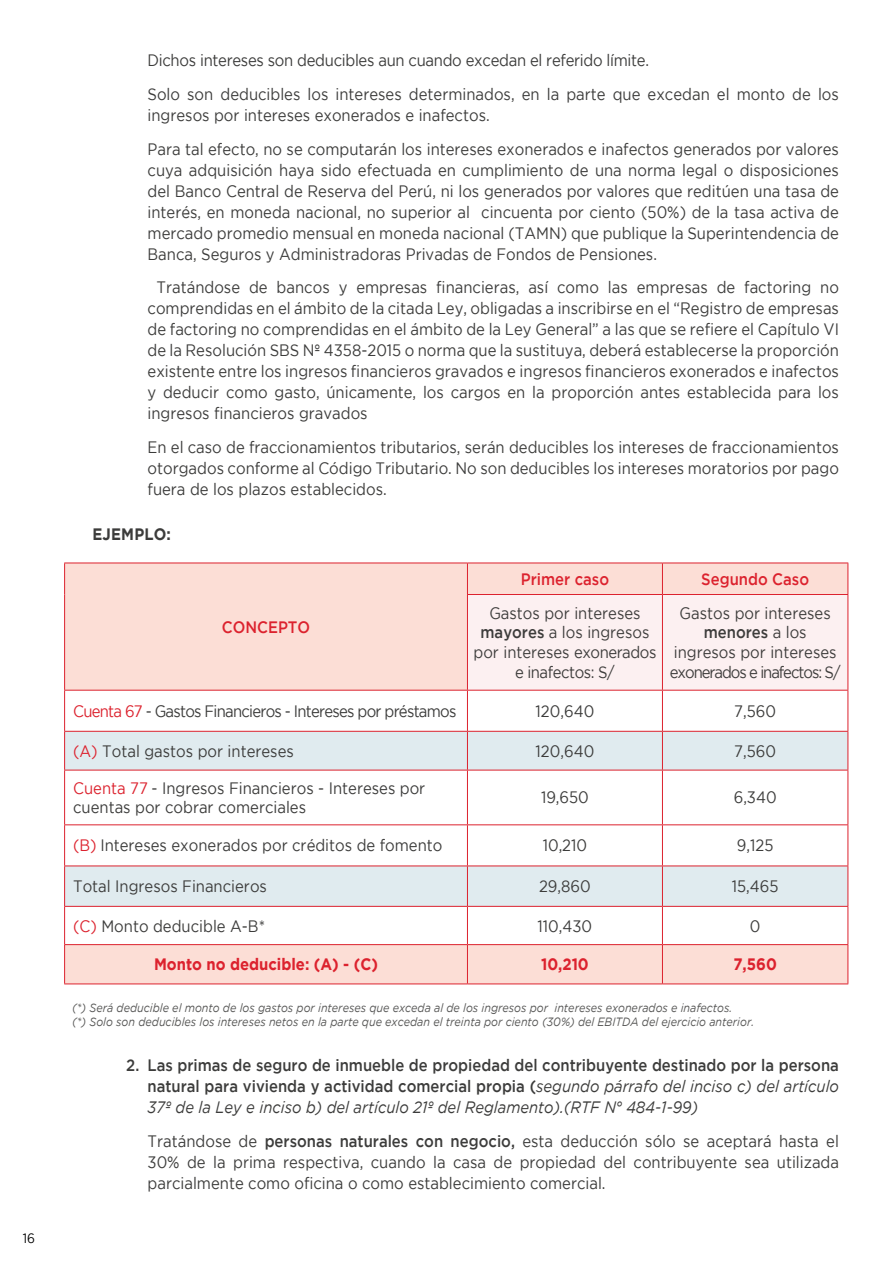
<style>
.page{position:relative;width:893px;height:1263px;background:#fff}
.page>*{position:absolute;margin:0;border:0;box-sizing:border-box;transform-origin:0 0}
.t1{font:16.5px/21px "Gotham";color:#3c3c3b;text-align:justify;scale:.9 1}
.t2{font:500 16.5px/21px "Gotham";color:#3c3c3b;text-align:justify;scale:.9 1}
.t3{font:16.5px/19.8px "Gotham";color:#3d3c3b;text-align:center;scale:.9 1}
.t4{font:16.5px "Gotham";letter-spacing:-.05em;color:#3c3c3b;scale:.9 1}
.t5{font:700 16.5px "Gotham";color:#dc222e;scale:.9 1}
.t6{font:500 16.5px "Gotham";color:#dc222e;scale:.9 1}
.t7{font:700 16.5px "Gotham";letter-spacing:.015em;color:#3c3c3b;scale:.9 1}
.t8{font:13.5px "Gotham";color:#000;scale:.9 1}
.t9{font:italic 12px/14.4px "Gotham";color:#575756;scale:.9 1}
.s1{font-weight:500}
.s2{color:#dc222e}
.s3{font-weight:400;font-style:italic}
</style>
<div class="page">
<div style="left:65px;top:564px;width:782px;height:126px;background:#fcded6"></div>
<div style="left:468px;top:595px;width:379px;height:95px;background:#fcf0f1"></div>
<div style="left:65px;top:732px;width:782px;height:38px;background:#e0ebef"></div>
<div style="left:65px;top:866px;width:782px;height:40px;background:#e0ebef"></div>
<div style="left:65px;top:945px;width:782px;height:38px;background:#fcded6"></div>
<hr style="left:64px;top:690px;width:403px;height:1px;background:#dc222e">
<hr style="left:64px;top:563px;width:403px;height:1px;background:#dc222e">
<hr style="left:64px;top:563px;width:1px;height:31px;background:#dc222e">
<hr style="left:467px;top:563px;width:195px;height:1px;background:#dc222e">
<hr style="left:467px;top:563px;width:1px;height:31px;background:#dc222e">
<hr style="left:662px;top:563px;width:186px;height:1px;background:#dc222e">
<hr style="left:662px;top:563px;width:1px;height:31px;background:#dc222e">
<hr style="left:847px;top:563px;width:1px;height:31px;background:#dc222e">
<hr style="left:64px;top:594px;width:1px;height:96px;background:#dc222e">
<hr style="left:467px;top:594px;width:195px;height:1px;background:#dc222e">
<hr style="left:467px;top:595px;width:1px;height:95px;background:#dc222e">
<hr style="left:662px;top:594px;width:186px;height:1px;background:#dc222e">
<hr style="left:662px;top:595px;width:1px;height:95px;background:#dc222e">
<hr style="left:847px;top:595px;width:1px;height:95px;background:#dc222e">
<hr style="left:64px;top:690px;width:1px;height:41px;background:#dc222e">
<hr style="left:467px;top:690px;width:195px;height:1px;background:#dc222e">
<hr style="left:467px;top:690px;width:1px;height:41px;background:#dc222e">
<hr style="left:662px;top:690px;width:186px;height:1px;background:#dc222e">
<hr style="left:662px;top:690px;width:1px;height:41px;background:#dc222e">
<hr style="left:847px;top:690px;width:1px;height:41px;background:#dc222e">
<hr style="left:64px;top:731px;width:403px;height:1px;background:#dc222e">
<hr style="left:64px;top:732px;width:1px;height:38px;background:#dc222e">
<hr style="left:467px;top:731px;width:195px;height:1px;background:#dc222e">
<hr style="left:467px;top:732px;width:1px;height:38px;background:#dc222e">
<hr style="left:662px;top:731px;width:186px;height:1px;background:#dc222e">
<hr style="left:662px;top:732px;width:1px;height:38px;background:#dc222e">
<hr style="left:847px;top:732px;width:1px;height:38px;background:#dc222e">
<hr style="left:64px;top:770px;width:403px;height:1px;background:#dc222e">
<hr style="left:64px;top:770px;width:1px;height:54px;background:#dc222e">
<hr style="left:467px;top:770px;width:195px;height:1px;background:#dc222e">
<hr style="left:467px;top:770px;width:1px;height:54px;background:#dc222e">
<hr style="left:662px;top:770px;width:186px;height:1px;background:#dc222e">
<hr style="left:662px;top:770px;width:1px;height:54px;background:#dc222e">
<hr style="left:847px;top:770px;width:1px;height:54px;background:#dc222e">
<hr style="left:64px;top:824px;width:403px;height:1px;background:#dc222e">
<hr style="left:64px;top:825px;width:1px;height:40px;background:#dc222e">
<hr style="left:467px;top:824px;width:195px;height:1px;background:#dc222e">
<hr style="left:467px;top:825px;width:1px;height:40px;background:#dc222e">
<hr style="left:662px;top:824px;width:186px;height:1px;background:#dc222e">
<hr style="left:662px;top:825px;width:1px;height:40px;background:#dc222e">
<hr style="left:847px;top:825px;width:1px;height:40px;background:#dc222e">
<hr style="left:64px;top:866px;width:1px;height:40px;background:#dc222e">
<hr style="left:467px;top:866px;width:1px;height:40px;background:#dc222e">
<hr style="left:662px;top:866px;width:1px;height:40px;background:#dc222e">
<hr style="left:847px;top:866px;width:1px;height:40px;background:#dc222e">
<hr style="left:64px;top:907px;width:1px;height:37px;background:#dc222e">
<hr style="left:467px;top:907px;width:1px;height:37px;background:#dc222e">
<hr style="left:662px;top:907px;width:1px;height:37px;background:#dc222e">
<hr style="left:847px;top:907px;width:1px;height:37px;background:#dc222e">
<hr style="left:64px;top:865px;width:403px;height:1px;background:#dc222e">
<hr style="left:64px;top:906px;width:403px;height:1px;background:#dc222e">
<hr style="left:64px;top:944px;width:403px;height:1px;background:#dc222e">
<hr style="left:64px;top:945px;width:1px;height:38px;background:#dc222e">
<hr style="left:64px;top:983px;width:403px;height:1px;background:#dc222e">
<hr style="left:467px;top:865px;width:195px;height:1px;background:#dc222e">
<hr style="left:662px;top:865px;width:186px;height:1px;background:#dc222e">
<hr style="left:467px;top:906px;width:195px;height:1px;background:#dc222e">
<hr style="left:662px;top:906px;width:186px;height:1px;background:#dc222e">
<hr style="left:467px;top:944px;width:195px;height:1px;background:#dc222e">
<hr style="left:467px;top:945px;width:1px;height:38px;background:#dc222e">
<hr style="left:662px;top:944px;width:186px;height:1px;background:#dc222e">
<hr style="left:662px;top:945px;width:1px;height:38px;background:#dc222e">
<hr style="left:847px;top:945px;width:1px;height:38px;background:#dc222e">
<hr style="left:467px;top:983px;width:195px;height:1px;background:#dc222e">
<hr style="left:662px;top:983px;width:186px;height:1px;background:#dc222e">
<p class="t8" style="left:23px;top:1231px;width:15px">16</p>
<p class="t1" style="left:148px;top:43px;width:770px;line-height:33.8px">Dichos intereses son deducibles aun cuando excedan el referido límite.<br>Solo son deducibles los intereses determinados, en la parte que excedan el monto de los</p>
<p class="t1" style="left:148px;top:98px;width:770px;line-height:33.8px">ingresos por intereses exonerados e inafectos.<br>Para tal efecto, no se computarán los intereses exonerados e inafectos generados por valores</p>
<p class="t1" style="left:148px;top:159px;width:770px">cuya adquisición haya sido efectuada en cumplimiento de una norma legal o disposiciones del Banco Central de Reserva del Perú, ni los generados por valores que reditúen una tasa de interés, en moneda nacional, no superior al cincuenta por ciento (50%) de la tasa activa de mercado promedio mensual en moneda nacional (TAMN) que publique la Superintendencia de Banca, Seguros y Administradoras Privadas de Fondos de Pensiones.</p>
<p class="t1" style="left:148px;top:277px;width:770px;text-indent:9px">Tratándose de bancos y empresas financieras, así como las empresas de factoring no comprendidas en el ámbito de la citada Ley, obligadas a inscribirse en el “Registro de empresas de factoring no comprendidas en el ámbito de la Ley General” a las que se refiere el Capítulo VI de la Resolución SBS Nº 4358-2015 o norma que la sustituya, deberá establecerse la proporción existente entre los ingresos financieros gravados e ingresos financieros exonerados e inafectos y deducir como gasto, únicamente, los cargos en la proporción antes establecida para los ingresos financieros gravados</p>
<p class="t1" style="left:148px;top:437px;width:770px">En el caso de fraccionamientos tributarios, serán deducibles los intereses de fraccionamientos otorgados conforme al Código Tributario. No son deducibles los intereses moratorios por pago fuera de los plazos establecidos.</p>
<p class="t7" style="left:92px;top:525px;width:89px">EJEMPLO:</p>
<p class="t6" style="left:222px;top:617px;width:100px">CONCEPTO</p>
<p class="t6" style="left:521px;top:569px;width:100px">Primer caso</p>
<p class="t6" style="left:701px;top:569px;width:121px">Segundo Caso</p>
<p class="t3" style="left:473px;top:603px;width:205px">Gastos por intereses <span class="s1">mayores</span> a los ingresos por intereses exonerados e inafectos: S/</p>
<p class="t3" style="left:670px;top:603px;width:191px">Gastos por intereses <span class="s1">menores</span> a los<br>ingresos por intereses exonerados e inafectos: S/</p>
<p class="t4" style="left:73px;top:702px;width:427px"><span class="s2">Cuenta 67</span> - Gastos Financieros - Intereses por préstamos</p>
<p class="t1" style="left:536px;top:700px;width:67px">120,640</p>
<p class="t1" style="left:734px;top:700px;width:48px">7,560</p>
<p class="t1" style="left:73px;top:740px;width:247px"><span class="s2">(A)</span> Total gastos por intereses</p>
<p class="t1" style="left:536px;top:740px;width:67px">120,640</p>
<p class="t1" style="left:734px;top:740px;width:48px">7,560</p>
<p class="t1" style="left:73px;top:778px;width:393px;line-height:19.8px"><span class="s2">Cuenta 77</span> - Ingresos Financieros - Intereses por cuentas por cobrar comerciales</p>
<p class="t1" style="left:541px;top:787px;width:55px">19,650</p>
<p class="t1" style="left:734px;top:787px;width:49px">6,340</p>
<p class="t1" style="left:73px;top:835px;width:412px"><span class="s2">(B)</span> Intereses exonerados por créditos de fomento</p>
<p class="t1" style="left:543px;top:835px;width:51px">10,210</p>
<p class="t1" style="left:737px;top:835px;width:42px">9,125</p>
<p class="t1" style="left:73px;top:875px;width:217px">Total Ingresos Financieros</p>
<p class="t1" style="left:539px;top:875px;width:59px">29,860</p>
<p class="t1" style="left:732px;top:875px;width:53px">15,465</p>
<p class="t1" style="left:73px;top:915px;width:215px"><span class="s2">(C)</span> Monto deducible A-B*</p>
<p class="t1" style="left:538px;top:915px;width:62px">110,430</p>
<p class="t1" style="left:750px;top:915px;width:13px">0</p>
<p class="t5" style="left:154px;top:955px;width:250px">Monto no deducible: (A) - (C)</p>
<p class="t5" style="left:541px;top:955px;width:55px">10,210</p>
<p class="t5" style="left:733px;top:955px;width:50px">7,560</p>
<p class="t9" style="left:72px;top:1000px;width:759px">(*) Será deducible el monto de los gastos por intereses que exceda al de los ingresos por intereses exonerados e inafectos.<br>(*) Solo son deducibles los intereses netos en la parte que excedan el treinta por ciento (30%) del EBITDA del ejercicio anterior.</p>
<p class="t2" style="left:148px;top:1054px;width:770px;text-indent:-21px">2. Las primas de seguro de inmueble de propiedad del contribuyente destinado por la persona natural para vivienda y actividad comercial propia (<span class="s3">segundo párrafo del inciso c) del artículo 37º de la Ley e inciso b) del artículo 21º del Reglamento).(RTF N° 484-1-99)</span></p>
<p class="t1" style="left:148px;top:1130px;width:770px">Tratándose de <span class="s1">personas naturales con negocio,</span> esta deducción sólo se aceptará hasta el 30% de la prima respectiva, cuando la casa de propiedad del contribuyente sea utilizada parcialmente como oficina o como establecimiento comercial.</p>
</div>
